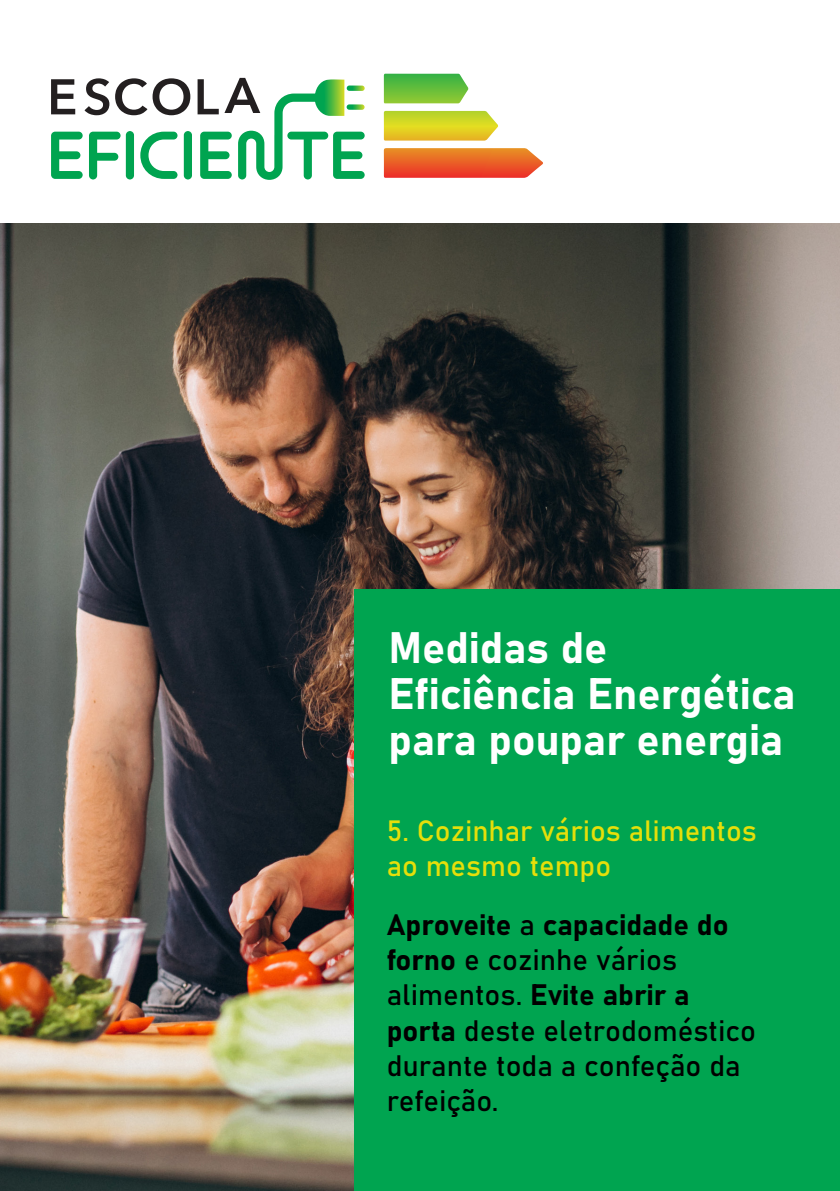
<style>
.page{position:relative;width:840px;height:1191px;background:#fff}
.page>*{position:absolute;margin:0;border:0;box-sizing:border-box;transform-origin:0 0}
.t1{font:151px "Bahnschrift";color:#e5df0a}
.t2{font:43.4px/45.8px "Bahnschrift";color:#fff}
.t3{font:29.2px/35px "Bahnschrift";color:#000}
.t4{font:29px/34.8px "Bahnschrift";color:#e5df0a}
</style>
<div class="page">
<svg style="left:51px;top:79px;width:24px;height:35px"></svg>
<svg style="left:84px;top:78px;width:25px;height:37px"></svg>
<svg style="left:115px;top:78px;width:75px;height:37px"></svg>
<svg style="left:51px;top:132px;width:32px;height:47px"></svg>
<svg style="left:89px;top:132px;width:31px;height:47px"></svg>
<div style="left:126px;top:131px;width:8px;height:48px;background:#00a450;border-radius:4px"></div>
<svg style="left:140px;top:132px;width:37px;height:47px"></svg>
<div style="left:184px;top:131px;width:8px;height:48px;background:#00a450;border-radius:4px"></div>
<svg style="left:383px;top:74px;width:160px;height:104px"></svg>
<svg style="left:197px;top:78px;width:167px;height:102px"></svg>
<img style="left:0;top:223px;width:838px;height:968px">
<div style="left:354px;top:589px;width:485px;height:602px;background:#00a450"></div>
<h2 class="t2" style="left:388px;top:622px;width:408px">Medidas de<br>Eficiência Energética para poupar energia</h2>
<p class="t4" style="left:386px;top:811px;width:371px">5. Cozinhar vários alimentos ao mesmo tempo</p>
<p class="t3" style="left:386px;top:905px;width:370px">Aproveite a capacidade do forno e cozinhe vários alimentos. Evite abrir a porta deste eletrodoméstico durante toda a confeção da refeição.</p>
<h1 class="t1" style="left:706px;top:926px;width:36px">.</h1>
</div>
